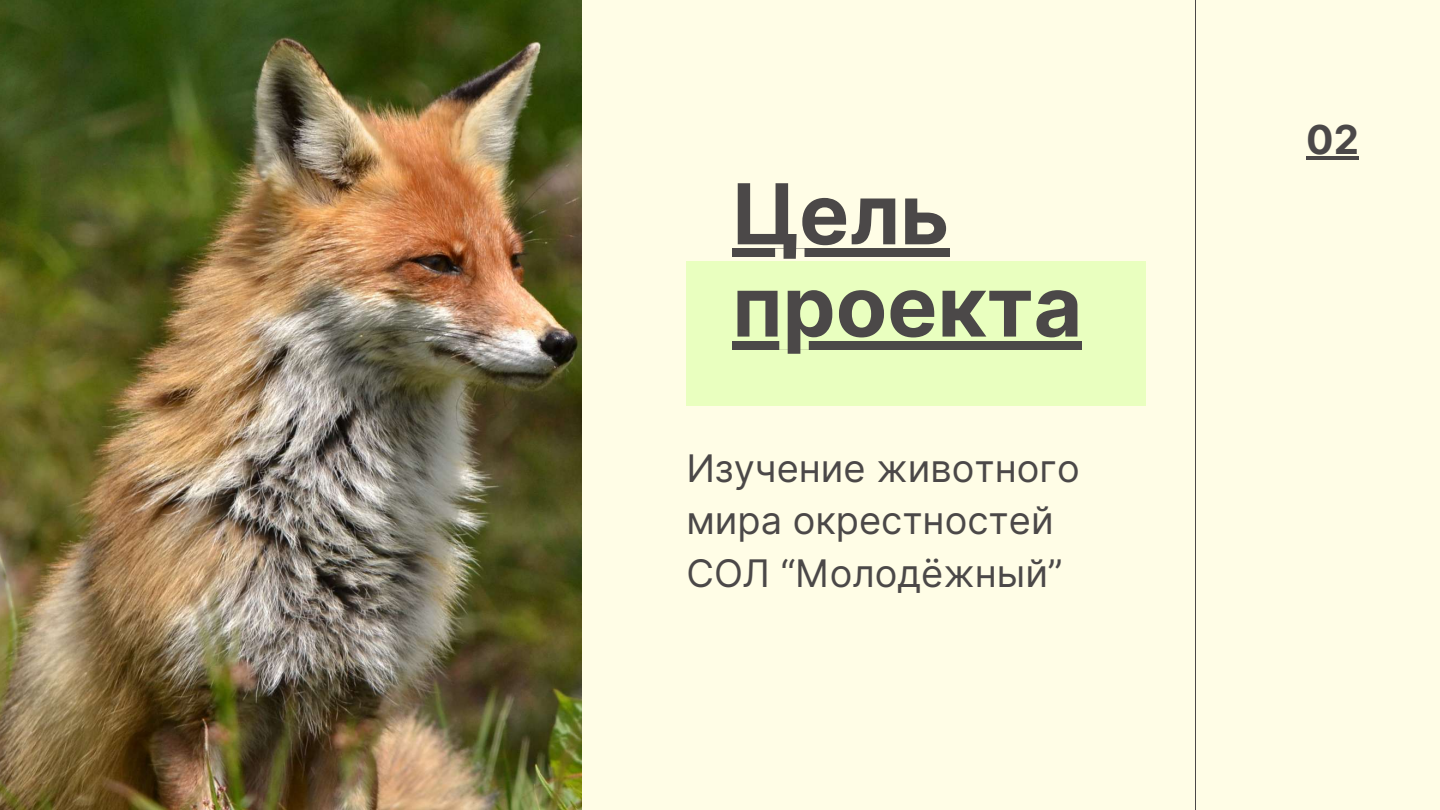
<style>
.page{position:relative;width:1440px;height:810px;background:#fffde6}
.page>*{position:absolute;margin:0;border:0;box-sizing:border-box;transform-origin:0 0}
.t1{font:700 84px/92.2px "Inter";color:#4b4848}
.t2{font:700 40px "Inter";color:#4b4848}
.t3{font:38px/52.5px "Inter";color:#4b4848}
</style>
<div class="page">
<hr style="left:1195px;top:0;width:1px;height:810px;background:#4b4848">
<div style="left:686px;top:261px;width:460px;height:145px;background:#e9ffbf"></div>
<div style="left:732px;top:249px;width:217px;height:8px;background:#4b4848"></div>
<div style="left:732px;top:341px;width:350px;height:8px;background:#4b4848"></div>
<img style="left:0;top:0;width:581px;height:810px">
<hr style="left:1306px;top:156px;width:53px;height:4px;background:#4b4848">
<h1 class="t1" style="left:732px;top:168px;width:351px">Цель проекта</h1>
<p class="t3" style="left:686px;top:442px;width:395px">Изучение животного мира окрестностей<br>СОЛ “Молодёжный”</p>
<p class="t2" style="left:1306px;top:116px;width:54px">02</p>
</div>
